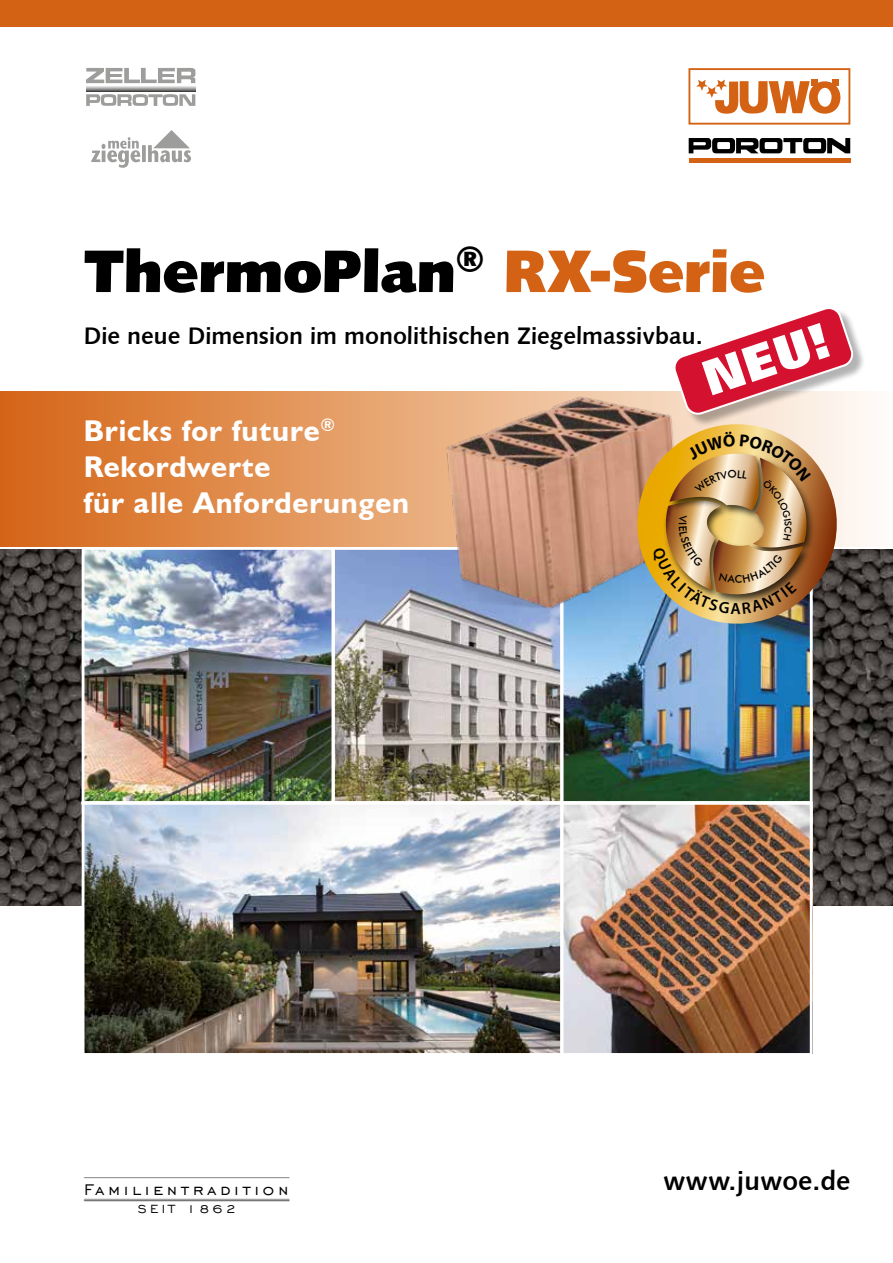
<style>
.page{position:relative;width:893px;height:1263px;background:#fff}
.page>*{position:absolute;margin:0;border:0;box-sizing:border-box;transform-origin:0 0}
.t1{font:60px "Humanist 531 BT Ultra Black A";letter-spacing:-.01em;color:#000}
.t2{font:800 48.6px "Folio BT";color:#fff}
.t3{font:700 30px/36px "Humanist 521 BT";letter-spacing:.03em;color:#fff}
.t4{font:27px "Humanist 531 BT Bold A";color:#000}
.t5{font:24px "Humanist 531 BT Bold A";color:#000}
.t6{font:19.5px "Engravers Gothic BT";letter-spacing:.21em;color:#000}
.t7{font:15px "Engravers Gothic BT";letter-spacing:.215em;color:#000}
.t8{font:500 10.8px "Futura BT";color:#000}
.s1{color:#d46214}
</style>
<div class="page">
<img style="left:0;top:549px;width:82px;height:357px">
<img style="left:813px;top:549px;width:80px;height:357px">
<img style="left:86px;top:804px;width:474px;height:248px">
<img style="left:563px;top:633px;width:246px;height:419px">
<img style="left:86px;top:551px;width:246px;height:250px">
<img style="left:335px;top:551px;width:225px;height:250px">
<svg style="left:0;top:391px;width:871px;height:155px;background:#e08e50"></svg>
<div style="left:688px;top:68px;width:162px;height:57px;border:2px solid #d46214"></div>
<svg style="left:696px;top:79px;width:144px;height:35px"></svg>
<div style="left:689px;top:158px;width:161px;height:5px;background:#d46214"></div>
<svg style="left:689px;top:138px;width:161px;height:15px"></svg>
<div style="left:0;top:0;width:893px;height:26px;background:#d46214"></div>
<img style="left:83px;top:1177px;width:207px;height:25px">
<div style="left:83px;top:1180px;width:207px;height:15px;background:#fff"></div>
<div style="left:83px;top:1186px;width:206px;height:11px;background:#fff"></div>
<svg style="left:91px;top:130px;width:100px;height:38px"></svg>
<svg style="left:86px;top:86px;width:110px;height:6px"></svg>
<svg style="left:86px;top:68px;width:109px;height:15px"></svg>
<svg style="left:86px;top:94px;width:109px;height:12px"></svg>
<div style="left:675px;top:309px;width:191px;height:118px;background:#000;opacity:.3"></div>
<svg style="left:675px;top:309px;width:179px;height:106px"></svg>
<hr style="left:82px;top:801px;width:730px;height:3px;background:#fff">
<div style="left:82px;top:547px;width:731px;height:509px;border:3px solid #fff"></div>
<img style="left:426px;top:341px;width:276px;height:309px">
<img style="left:628px;top:424px;width:218px;height:209px">
<img style="left:645px;top:487px;width:6px;height:119px">
<img style="left:812px;top:452px;width:21px;height:119px">
<img style="left:699px;top:523px;width:118px;height:100px">
<img style="left:651px;top:432px;width:161px;height:182px">
<h1 class="t1" style="left:84px;top:233px;width:683px">ThermoPlan<sup>®</sup> <span class="s1">RX-Serie</span></h1>
<h2 class="t2" style="left:694px;top:352px;width:132px;rotate:-19deg">NEU!</h2>
<p class="t5" style="left:84px;top:321px;width:620px">Die neue Dimension im monolithischen Ziegelmassivbau.</p>
<p class="t3" style="left:84px;top:412px;width:327px">Bricks for future<sup>®<br></sup>Rekordwerte<br>für alle Anforderungen</p>
<p class="t8" style="left:689px;top:522px;width:5px;rotate:90deg">I</p>
<p class="t6" style="left:84px;top:1178px;width:206px">Familientradition</p>
<p class="t7" style="left:138px;top:1201px;width:99px">SEIT 1862</p>
<p class="t4" style="left:663px;top:1164px;width:189px">www.juwoe.de</p>
</div>
